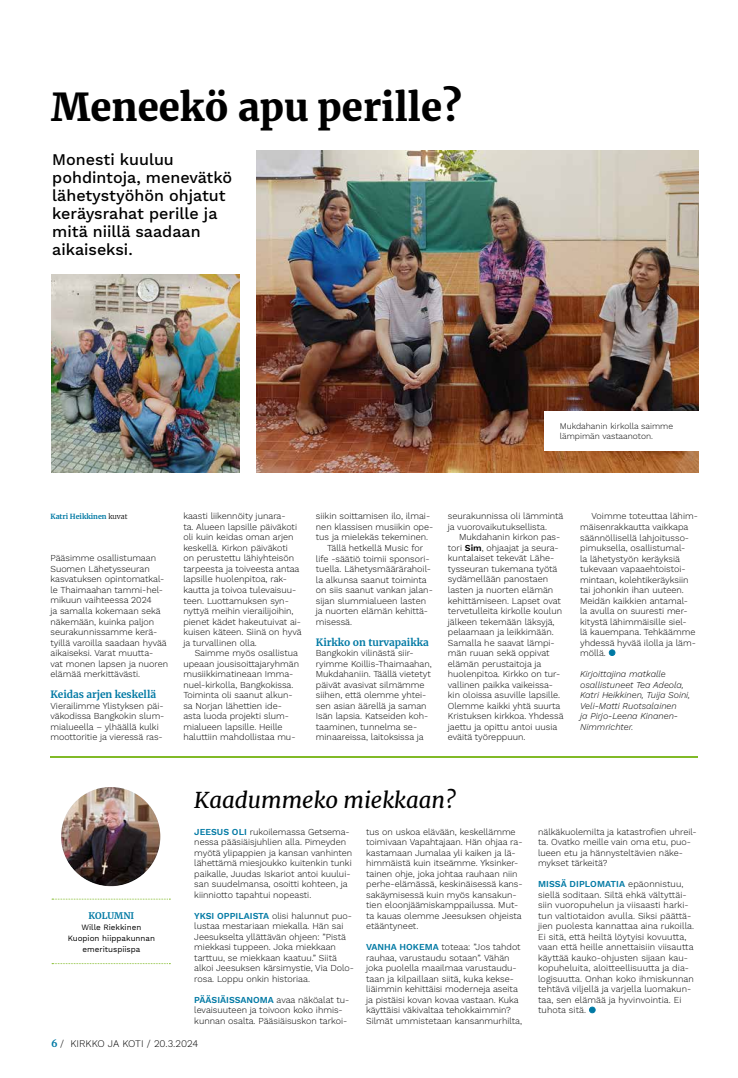
<style>
.page{position:relative;width:738px;height:1078px;background:#fff}
.page>*{position:absolute;margin:0;border:0;box-sizing:border-box;transform-origin:0 0}
.t1{font:900 38px "Merriweather";color:#000}
.t2{font:italic 22px "Merriweather";color:#000}
.t3{font:500 16px/18px "Work Sans";color:#000}
.t4{font:700 10px "Merriweather";color:#0079a4}
.t5{font:300 10px "Work Sans";color:#000}
.t6{font:300 9px/10.5px "Work Sans";color:#000}
.t7{font:italic 300 9px/10.5px "Work Sans";color:#000}
.t8{font:700 9px "Merriweather";color:#0079a4}
.t9{font:300 8.5px/9.5px "Work Sans";color:#000}
.t10{font:8px/11px "Work Sans";color:#000;text-align:center}
.t11{font:700 7px "Merriweather";color:#0079a4}
.s1{font-weight:300;color:#000}
.s2{font-weight:600}
.s3{font-weight:600;color:#0079a4}
.s4{font-family:"Merriweather";font-weight:700;color:#0079a4}
</style>
<div class="page">
<div style="left:588px;top:1006px;width:7px;height:7px;border:1px solid #0079a4;border-radius:50%"></div>
<hr style="left:50px;top:755px;width:647px;height:2px;background:#80ba27">
<img style="left:61px;top:786px;width:99px;height:100px;border-radius:50px">
<svg style="left:52px;top:963px;width:118px;height:1px"></svg>
<svg style="left:52px;top:898px;width:118px;height:1px"></svg>
<img style="left:256px;top:150px;width:442px;height:322px">
<div style="left:544px;top:411px;width:154px;height:40px;background:#fff"></div>
<img style="left:51px;top:275px;width:188px;height:197px">
<div style="left:608px;top:649px;width:7px;height:7px;border:1px solid #0079a4;border-radius:50%"></div>
<h1 class="t1" style="left:51px;top:80px;width:412px">Meneekö apu perille?</h1>
<h3 class="t3" style="left:52px;top:151px;width:181px">Monesti kuuluu pohdintoja, menevätkö lähetystyöhön ohjatut keräysrahat perille ja mitä niillä saadaan aikaiseksi.</h3>
<p class="t9" style="left:559px;top:421px;width:115px">Mukdahanin kirkolla saimme lämpimän vastaanoton.</p>
<p class="t11" style="left:50px;top:512px;width:78px">Katri Heikkinen <span class="s1">kuvat</span></p>
<p class="t6" style="left:50px;top:553px;width:119px">Pääsimme osallistumaan<br>Suomen Lähetysseuran kasvatuksen opintomatkal&shy;le Thaimaahan tammi-hel&shy;mikuun vaihteessa 2024<br>ja samalla kokemaan sekä näkemään, kuinka paljon seurakunnissamme kerä&shy;tyillä varoilla saadaan hyvää aikaiseksi. Varat muutta-<br>vat monen lapsen ja nuoren elämää merkittävästi.</p>
<p class="t4" style="left:50px;top:687px;width:107px">Keidas arjen keskellä</p>
<p class="t6" style="left:50px;top:700px;width:115px">Vierailimme Ylistyksen päi&shy;väkodissa Bangkokin slum&shy;mialueella – ylhäällä kulki moottoritie ja vieressä ras-</p>
<p class="t6" style="left:183px;top:511px;width:120px">kaasti liikennöity junara-<br>ta. Alueen lapsille päiväkoti oli kuin keidas oman arjen keskellä. Kirkon päiväkoti<br>on perustettu lähiyhteisön tarpeesta ja toiveesta antaa lapsille huolenpitoa, rak&shy;kautta ja toivoa tulevaisuu&shy;teen. Luottamuksen syn&shy;nyttyä meihin vierailijoihin, pienet kädet hakeutuivat ai&shy;kuisen käteen. Siinä on hyvä ja turvallinen olla.</p>
<p class="t6" style="left:183px;top:648px;width:117px;text-indent:11px">Saimme myös osallistua upeaan jousisoittajaryhmän musiikkimatineaan Imma&shy;nuel-kirkolla, Bangkokissa.<br>Toiminta oli saanut alkun&shy;sa Norjan lähettien ide&shy;asta luoda projekti slum&shy;mialueen lapsille. Heille haluttiin mahdollistaa mu-</p>
<p class="t6" style="left:315px;top:511px;width:116px">siikin soittamisen ilo, ilmai-</p>
<p class="t6" style="left:315px;top:522px;width:119px">nen klassisen musiikin ope-</p>
<p class="t6" style="left:315px;top:532px;width:114px">tus ja mielekäs tekeminen.</p>
<p class="t6" style="left:327px;top:543px;width:97px">Tällä hetkellä Music for</p>
<p class="t6" style="left:315px;top:553px;width:115px">life -säätiö toimii sponsori-</p>
<p class="t6" style="left:315px;top:564px;width:116px">tuella. Lähetysmäärärahoil-</p>
<p class="t6" style="left:315px;top:574px;width:112px">la alkunsa saanut toiminta</p>
<p class="t6" style="left:315px;top:585px;width:118px">on siis saanut vankan jalan-</p>
<p class="t6" style="left:315px;top:595px;width:112px">sijan slummialueen lasten</p>
<p class="t6" style="left:315px;top:606px;width:113px">ja nuorten elämän kehittä-</p>
<p class="t6" style="left:315px;top:616px;width:38px">misessä.</p>
<p class="t4" style="left:315px;top:634px;width:114px">Kirkko on turvapaikka</p>
<p class="t6" style="left:315px;top:648px;width:117px">Bangkokin vilinästä siir&shy;ryimme Koillis-Thaimaahan,<br>Mukdahaniin. Täällä vietetyt päivät avasivat silmämme siihen, että olemme yhtei&shy;sen asian äärellä ja saman<br>Isän lapsia. Katseiden koh&shy;taaminen, tunnelma se&shy;minaareissa, laitoksissa ja</p>
<p class="t6" style="left:447px;top:511px;width:117px">seurakunnissa oli lämmintä ja vuorovaikutuksellista.</p>
<p class="t6" style="left:447px;top:532px;width:117px;text-indent:11px">Mukdahanin kirkon pas&shy;tori <span class="s2">Sim</span>, ohjaajat ja seura&shy;kuntalaiset tekevät Lähe&shy;tysseuran tukemana työtä sydämellään panostaen lasten ja nuorten elämän kehittämiseen. Lapset ovat tervetulleita kirkolle koulun jälkeen tekemään läksyjä, pelaamaan ja leikkimään.<br>Samalla he saavat lämpi&shy;män ruuan sekä oppivat elämän perustaitoja ja huolenpitoa. Kirkko on tur&shy;vallinen paikka vaikeissa&shy;kin oloissa asuville lapsille.<br>Olemme kaikki yhtä suurta<br>Kristuksen kirkkoa. Yhdessä jaettu ja opittu antoi uusia eväitä työreppuun.</p>
<p class="t6" style="left:579px;top:511px;width:119px;text-indent:11px">Voimme toteuttaa lähim&shy;mäisenrakkautta vaikkapa säännöllisellä lahjoitusso&shy;pimuksella, osallistumal-<br>la lähetystyön keräyksiä tukevaan vapaaehtoistoi&shy;mintaan, kolehtikeräyksiin tai johonkin ihan uuteen.<br>Meidän kaikkien antamal-<br>la avulla on suuresti mer&shy;kitystä lähimmäisille siel-<br>lä kauempana. Tehkäämme yhdessä hyvää ilolla ja läm&shy;möllä.</p>
<p class="t7" style="left:579px;top:668px;width:111px">Kirjoittajina matkalle osallistuneet Tea Adeola,<br>Katri Heikkinen, Tuija Soini,<br>Veli-Matti Ruotsalainen<br>ja Pirjo-Leena Kinanen-<br>Nimmrichter.</p>
<p class="t8" style="left:88px;top:909px;width:47px">KOLUMNI</p>
<p class="t10" style="left:68px;top:921px;width:89px">Wille Riekkinen<br>Kuopion hiippakunnan emerituspiispa</p>
<h2 class="t2" style="left:194px;top:784px;width:263px">Kaadummeko miekkaan?</h2>
<p class="t6" style="left:194px;top:826px;width:159px"><span class="s3">JEESUS OLI</span> rukoilemassa Getsema&shy;nessa pääsiäisjuhlien alla. Pimeyden myötä ylipappien ja kansan vanhinten lähettämä miesjoukko kuitenkin tunki paikalle, Juudas Iskariot antoi kuului&shy;san suudelmansa, osoitti kohteen, ja kiinniotto tapahtui nopeasti.</p>
<p class="t6" style="left:194px;top:910px;width:161px"><span class="s3">YKSI OPPILAISTA</span> olisi halunnut puo&shy;lustaa mestariaan miekalla. Hän sai Jeesukselta yllättävän ohjeen: ”Pistä miekkasi tuppeen. Joka miekkaan tarttuu, se miekkaan kaatuu.” Siitä alkoi Jeesuksen kärsimystie, Via Dolo&shy;rosa. Loppu onkin historiaa.</p>
<p class="t6" style="left:194px;top:994px;width:156px"><span class="s3">PÄÄSIÄISSANOMA</span> avaa näköalat tu&shy;levaisuuteen ja toivoon koko ihmis&shy;kunnan osalta. Pääsiäisuskon tarkoi-</p>
<p class="t6" style="left:366px;top:826px;width:158px">tus on uskoa elävään, keskellämme toimivaan Vapahtajaan. Hän ohjaa ra&shy;kastamaan Jumalaa yli kaiken ja lä&shy;himmäistä kuin itseämme. Yksinker&shy;tainen ohje, joka johtaa rauhaan niin perhe-elämässä, keskinäisessä kans&shy;sakäymisessä kuin myös kansakun&shy;tien eloonjäämiskamppailussa. Mut&shy;ta kauas olemme Jeesuksen ohjeista etääntyneet.</p>
<p class="t6" style="left:366px;top:942px;width:157px"><span class="s3">VANHA HOKEMA</span> toteaa: ”Jos tahdot rauhaa, varustaudu sotaan”. Vähän joka puolella maailmaa varustaudu&shy;taan ja kilpaillaan siitä, kuka kekse&shy;liäimmin kehittäisi moderneja aseita ja pistäisi kovan kovaa vastaan. Kuka käyttäisi väkivaltaa tehokkaimmin?<br>Silmät ummistetaan kansanmurhilta,</p>
<p class="t6" style="left:537px;top:826px;width:160px">nälkäkuolemilta ja katastrofien uhreil&shy;ta. Ovatko meille vain oma etu, puo&shy;lueen etu ja hännysteltävien näke&shy;mykset tärkeitä?</p>
<p class="t6" style="left:537px;top:879px;width:157px"><span class="s3">MISSÄ DIPLOMATIA</span> epäonnistuu, siellä soditaan. Siltä ehkä vältyttäi&shy;siin vuoropuhelun ja viisaasti harki&shy;tun valtiotaidon avulla. Siksi päättä&shy;jien puolesta kannattaa aina rukoilla.<br>Ei sitä, että heiltä löytyisi kovuutta, vaan että heille annettaisiin viisautta käyttää kauko-ohjusten sijaan kau&shy;kopuheluita, aloitteellisuutta ja dia&shy;logisuutta. Onhan koko ihmiskunnan tehtävä viljellä ja varjella luomakun&shy;taa, sen elämää ja hyvinvointia. Ei tuhota sitä.</p>
<p class="t5" style="left:51px;top:1037px;width:149px"><span class="s4">6</span> / KIRKKO JA KOTI / 20.3.2024</p>
</div>
